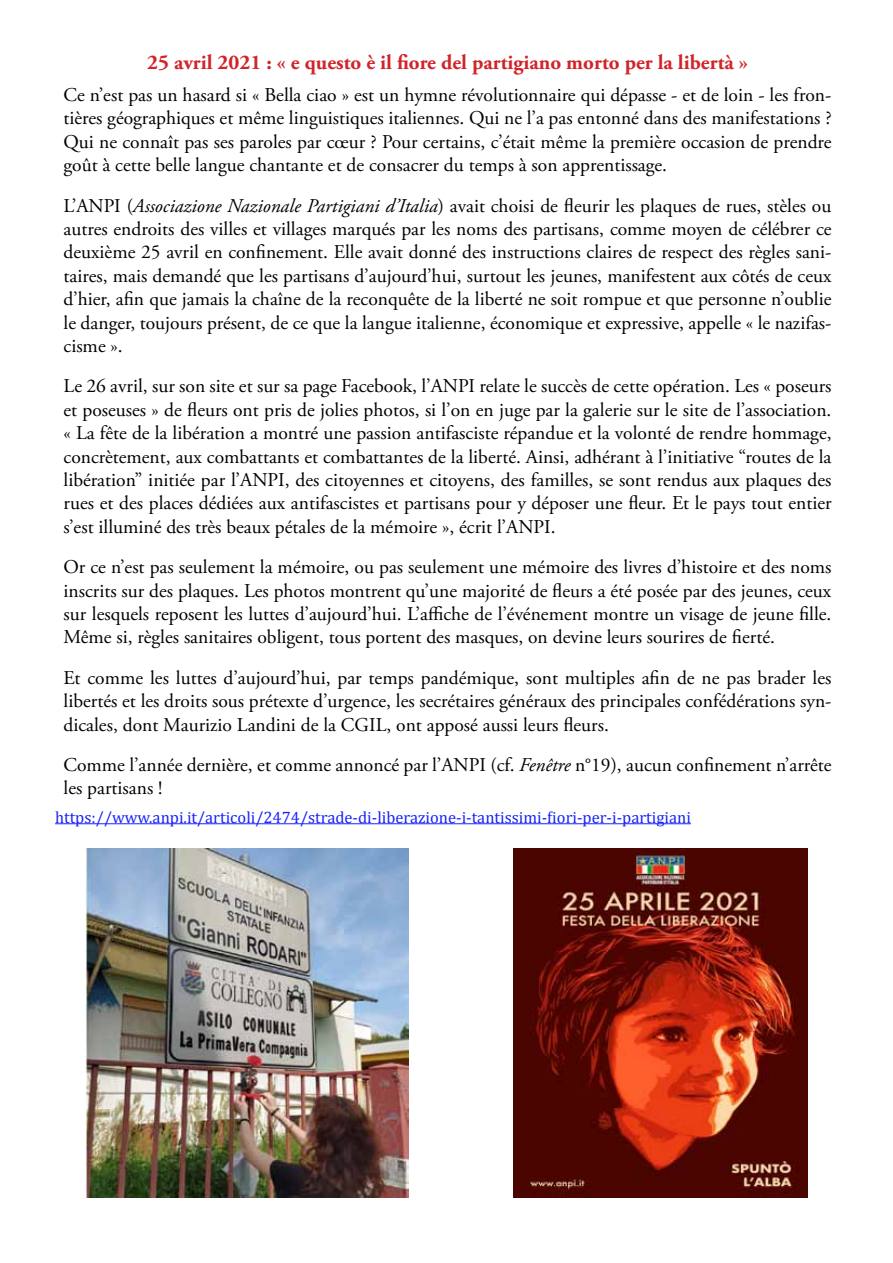
<style>
.page{position:relative;width:893px;height:1263px;background:#fff}
.page>*{position:absolute;margin:0;border:0;box-sizing:border-box;transform-origin:0 0}
.t1{font:700 21px "Adobe Garamond Pro";color:#d2232a}
.t2{font:19.5px/23.4px "Adobe Garamond Pro";color:#000;text-align:justify}
.t3{font:16.5px "Cambria";color:#1922fb}
.s1{font-style:italic}
</style>
<div class="page">
<hr style="left:55px;top:823px;width:636px;height:1px;background:#1922fb">
<img style="left:85px;top:848px;width:323px;height:349px">
<img style="left:513px;top:848px;width:295px;height:349px">
<p class="t1" style="left:147px;top:50px;width:602px">25 avril 2021 : « e questo è il fiore del partigiano morto per la libertà »</p>
<p class="t2" style="left:64px;top:84px;width:770px">Ce n’est pas un hasard si « Bella ciao » est un hymne révolutionnaire qui dépasse - et de loin - les fron&shy;tières géographiques et même linguistiques italiennes. Qui ne l’a pas entonné dans des manifestations ?<br>Qui ne connaît pas ses paroles par cœur ? Pour certains, c’était même la première occasion de prendre goût à cette belle langue chantante et de consacrer du temps à son apprentissage.</p>
<p class="t2" style="left:64px;top:194px;width:769px">L’ANPI (<span class="s1">Associazione Nazionale Partigiani d’Italia</span>) avait choisi de fleurir les plaques de rues, stèles ou autres endroits des villes et villages marqués par les noms des partisans, comme moyen de célébrer ce deuxième 25 avril en confinement. Elle avait donné des instructions claires de respect des règles sani&shy;taires, mais demandé que les partisans d’aujourd’hui, surtout les jeunes, manifestent aux côtés de ceux d’hier, afin que jamais la chaîne de la reconquête de la liberté ne soit rompue et que personne n’oublie le danger, toujours présent, de ce que la langue italienne, économique et expressive, appelle « le nazifas&shy;cisme ».</p>
<p class="t2" style="left:64px;top:375px;width:769px">Le 26 avril, sur son site et sur sa page Facebook, l’ANPI relate le succès de cette opération. Les « poseurs et poseuses » de fleurs ont pris de jolies photos, si l’on en juge par la galerie sur le site de l’association. « La fête de la libération a montré une passion antifasciste répandue et la volonté de rendre hommage, concrètement, aux combattants et combattantes de la liberté. Ainsi, adhérant à l’initiative “routes de la libération” initiée par l’ANPI, des citoyennes et citoyens, des familles, se sont rendus aux plaques des rues et des places dédiées aux antifascistes et partisans pour y déposer une fleur. Et le pays tout entier s’est illuminé des très beaux pétales de la mémoire », écrit l’ANPI.</p>
<p class="t2" style="left:64px;top:556px;width:769px">Or ce n’est pas seulement la mémoire, ou pas seulement une mémoire des livres d’histoire et des noms inscrits sur des plaques. Les photos montrent qu’une majorité de fleurs a été posée par des jeunes, ceux sur lesquels reposent les luttes d’aujourd’hui. L’affiche de l’événement montre un visage de jeune fille.<br>Même si, règles sanitaires obligent, tous portent des masques, on devine leurs sourires de fierté.</p>
<p class="t2" style="left:64px;top:667px;width:769px">Et comme les luttes d’aujourd’hui, par temps pandémique, sont multiples afin de ne pas brader les libertés et les droits sous prétexte d’urgence, les secrétaires généraux des principales confédérations syn&shy;dicales, dont Maurizio Landini de la CGIL, ont apposé aussi leurs fleurs.</p>
<p class="t2" style="left:64px;top:754px;width:769px">Comme l’année dernière, et comme annoncé par l’ANPI (cf. <span class="s1">Fenêtre</span> n°19), aucun confinement n’arrête les partisans !</p>
<p class="t3" style="left:55px;top:807px;width:637px">https://www.anpi.it/articoli/2474/strade-di-liberazione-i-tantissimi-fiori-per-i-partigiani</p>
</div>
